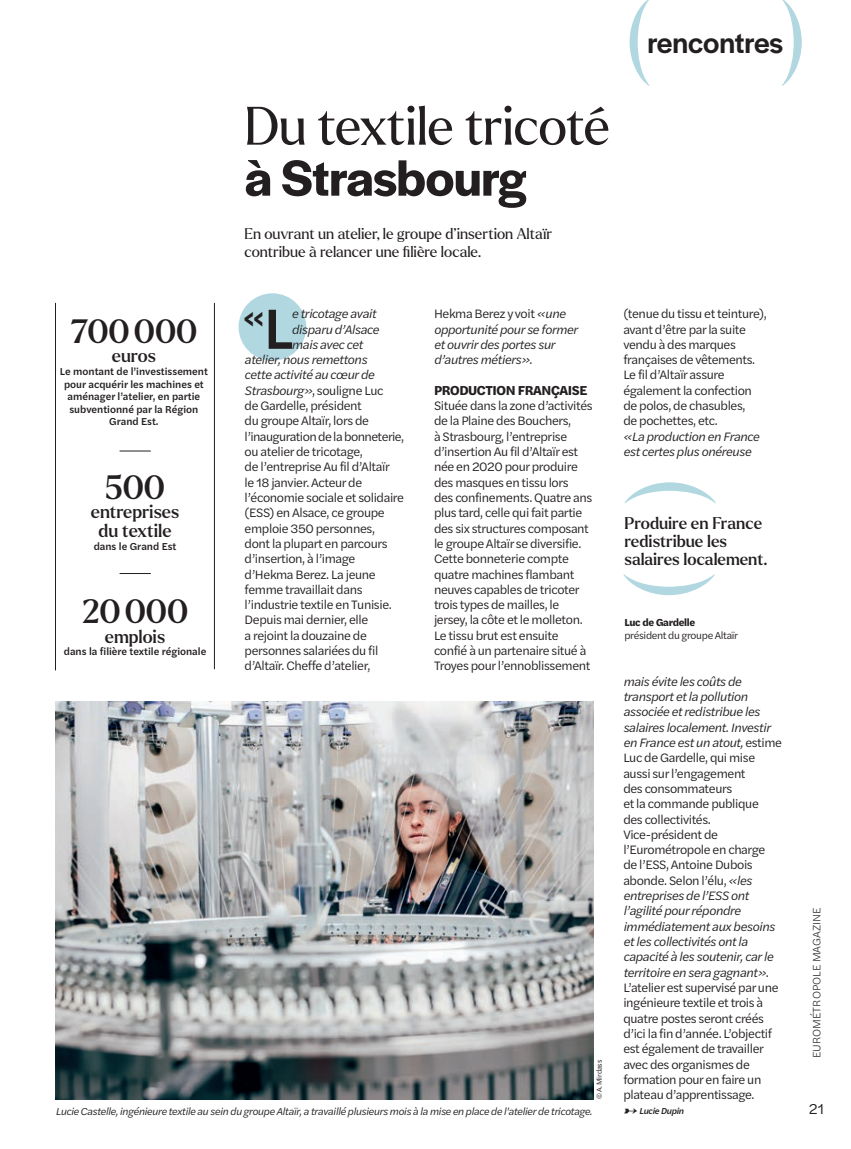
<style>
.page{position:relative;width:851px;height:1149px;background:#fff}
.page>*{position:absolute;margin:0;border:0;box-sizing:border-box;transform-origin:0 0}
.t1{font:94.8px "Larken";color:#b1d8e0}
.t2{font:52.5px "Larken";letter-spacing:-.01em;color:#231f20}
.t3{font:600 52.5px "Halyard Display";letter-spacing:-.01em;color:#231f20}
.t4{font:500 34.5px "Halyard Text";color:#231f20}
.t5{font:500 32.85px "Larken";color:#231f20}
.t6{font:500 30.6px "Halyard Display";color:#231f20}
.t7{font:500 17.85px/19.2px "Larken";color:#231f20;text-align:center}
.t8{font:500 16.5px/18px "Larken";color:#231f20}
.t9{font:15px/18px "Larken";color:#231f20}
.t10{font:15px "Halyard Text";color:#231f20}
.t11{font:700 13.5px "Halyard Text";letter-spacing:-.03em;color:#231f20}
.t12{font:12.75px/15.3px "Halyard Text";letter-spacing:-.03em;color:#231f20}
.t13{font:italic 12.75px/15.3px "Halyard Text";letter-spacing:-.03em;color:#231f20}
.t14{font:300 11.25px "Halyard Text";color:#231f20}
.t15{font:500 10.5px/12.6px "Halyard Text";color:#231f20;text-align:center}
.t16{font:italic 10.5px "Halyard Text";letter-spacing:-.03em;color:#231f20}
.t17{font:10.5px "Halyard Text";letter-spacing:-.03em;color:#231f20}
.t18{font:700 10.5px "Halyard Text";letter-spacing:-.03em;color:#231f20}
.t19{font:italic 500 9px "Halyard Text";letter-spacing:-.03em;color:#231f20}
.t20{font:7.5px "Halyard Text";letter-spacing:-.03em;color:#231f20}
.s1{font-size:59.1px}
.s2{font-style:italic}
.s3{font-style:normal}
.s4{font-size:10.5px}
</style>
<div class="page">
<div style="left:238px;top:293px;width:68px;height:67px;background:#b1d8e0;border-radius:50%"></div>
<img style="left:55px;top:701px;width:538px;height:397px">
<hr style="left:214px;top:303px;width:1px;height:366px;background:#231f20">
<hr style="left:119px;top:573px;width:32px;height:1px;background:#231f20">
<hr style="left:119px;top:450px;width:32px;height:1px;background:#231f20">
<hr style="left:55px;top:303px;width:1px;height:367px;background:#231f20">
<svg style="left:623px;top:574px;width:91px;height:21px"></svg>
<svg style="left:624px;top:482px;width:91px;height:21px"></svg>
<h2 class="t2" style="left:244px;top:91px;width:367px">Du textile tricoté</h2>
<h2 class="t3" style="left:244px;top:141px;width:283px">à Strasbourg</h2>
<p class="t9" style="left:244px;top:224px;width:309px">En ouvrant un atelier, le groupe d’insertion Altaïr contribue à relancer une filière locale.</p>
<h1 class="t1" style="left:624px;top:-25px;width:29px">(</h1>
<h1 class="t1" style="left:779px;top:-25px;width:29px">)</h1>
<h3 class="t6" style="left:647px;top:21px;width:137px">rencontres</h3>
<h3 class="t5" style="left:70px;top:309px;width:128px">700000</h3>
<h3 class="t7" style="left:112px;top:346px;width:45px">euros</h3>
<p class="t15" style="left:60px;top:364px;width:149px">Le montant de l’investissement pour acquérir les machines et aménager l’atelier, en partie subventionné par la Région<br>Grand Est.</p>
<h3 class="t5" style="left:105px;top:465px;width:61px">500</h3>
<h3 class="t7" style="left:91px;top:501px;width:90px">entreprises du textile</h3>
<p class="t15" style="left:94px;top:539px;width:84px">dans le Grand Est</p>
<h3 class="t5" style="left:82px;top:589px;width:108px">20000</h3>
<h3 class="t7" style="left:105px;top:626px;width:62px">emplois</h3>
<p class="t15" style="left:64px;top:644px;width:144px">dans la filière textile régionale</p>
<h3 class="t4" style="left:243px;top:292px;width:52px">«<span class="s1">L</span></h3>
<p class="t13" style="left:292px;top:305px;width:86px">e tricotage avait</p>
<p class="t13" style="left:292px;top:321px;width:89px">disparu d’Alsace</p>
<p class="t13" style="left:292px;top:336px;width:73px">mais avec cet</p>
<p class="t13" style="left:244px;top:351px;width:124px">atelier, nous remettons</p>
<p class="t13" style="left:244px;top:367px;width:131px">cette activité au cœur de</p>
<p class="t12" style="left:244px;top:382px;width:140px"><span class="s2">Strasbourg»</span>, souligne Luc</p>
<p class="t12" style="left:244px;top:397px;width:119px">de Gardelle, président</p>
<p class="t12" style="left:244px;top:412px;width:126px">du groupe Altaïr, lors de</p>
<p class="t12" style="left:244px;top:428px;width:161px">l’inauguration de la bonneterie,</p>
<p class="t12" style="left:244px;top:443px;width:120px">ou atelier de tricotage,</p>
<p class="t12" style="left:244px;top:458px;width:146px">de l’entreprise Au fil d’Altaïr</p>
<p class="t12" style="left:244px;top:474px;width:119px">le 18 janvier. Acteur de</p>
<p class="t12" style="left:244px;top:489px;width:161px">l’économie sociale et solidaire</p>
<p class="t12" style="left:244px;top:504px;width:142px">(ESS) en Alsace, ce groupe</p>
<p class="t12" style="left:244px;top:520px;width:132px">emploie 350 personnes,</p>
<p class="t12" style="left:244px;top:535px;width:144px">dont la plupart en parcours</p>
<p class="t12" style="left:244px;top:550px;width:112px">d’insertion, à l’image</p>
<p class="t12" style="left:244px;top:565px;width:133px">d’Hekma Berez. La jeune</p>
<p class="t12" style="left:244px;top:581px;width:119px">femme travaillait dans</p>
<p class="t12" style="left:244px;top:596px;width:149px">l’industrie textile en Tunisie.</p>
<p class="t12" style="left:244px;top:611px;width:125px">Depuis mai dernier, elle</p>
<p class="t12" style="left:244px;top:627px;width:124px">a rejoint la douzaine de</p>
<p class="t12" style="left:244px;top:642px;width:135px">personnes salariées du fil</p>
<p class="t12" style="left:244px;top:657px;width:127px">d’Altaïr. Cheffe d’atelier,</p>
<p class="t13" style="left:434px;top:305px;width:145px"><span class="s3">Hekma Berez y voit</span> «une opportunité pour se former et ouvrir des portes sur d’autres métiers»<span class="s3">.</span></p>
<p class="t11" style="left:434px;top:380px;width:155px">PRODUCTION FRANÇAISE</p>
<p class="t12" style="left:434px;top:397px;width:160px">Située dans la zone d’activités de la Plaine des Bouchers,<br>à Strasbourg, l’entreprise d’insertion Au fil d’Altaïr est née en 2020 pour produire des masques en tissu lors<br>des confinements. Quatre ans plus tard, celle qui fait partie des six structures composant le groupe Altaïr se diversifie.<br>Cette bonneterie compte quatre machines flambant neuves capables de tricoter trois types de mailles, le jersey, la côte et le molleton.<br>Le tissu brut est ensuite confié à un partenaire situé à<br>Troyes pour l’ennoblissement</p>
<p class="t20" style="left:593px;top:1098px;width:41px;rotate:-90deg">© A. Mirdass</p>
<p class="t16" style="left:56px;top:1103px;width:538px">Lucie Castelle, ingénieure textile au sein du groupe Altaïr, a travaillé plusieurs mois à la mise en place de l'atelier de tricotage.</p>
<p class="t12" style="left:623px;top:305px;width:145px">(tenue du tissu et teinture), avant d’être par la suite vendu à des marques françaises de vêtements.<br>Le fil d’Altaïr assure également la confection de polos, de chasubles,<br>de pochettes, etc.</p>
<p class="t13" style="left:623px;top:428px;width:138px">«La production en France est certes plus onéreuse</p>
<p class="t8" style="left:624px;top:514px;width:145px">Produire en France redistribue les salaires localement.</p>
<p class="t18" style="left:624px;top:614px;width:72px">Luc de Gardelle</p>
<p class="t17" style="left:624px;top:627px;width:115px">président du groupe Altaïr</p>
<p class="t12" style="left:623px;top:673px;width:160px"><span class="s2">mais évite les coûts de transport et la pollution associée et redistribue les salaires localement. Investir en France est un atout,</span> estime<br>Luc de Gardelle, qui mise aussi sur l’engagement<br>des consommateurs<br>et la commande publique<br>des collectivités.<br>Vice-président de l’Eurométropole en charge de l’ESS, Antoine Dubois abonde. Selon l’élu, <span class="s2">«les entreprises de l’ESS ont l’agilité pour répondre immédiatement aux besoins et les collectivités ont la capacité à les soutenir, car le territoire en sera gagnant»</span>.<br>L’atelier est supervisé par une ingénieure textile et trois à quatre postes seront créés d’ici la fin d’année. L’objectif est également de travailler avec des organismes de formation pour en faire un plateau d’apprentissage.</p>
<p class="t19" style="left:623px;top:1104px;width:62px"><span class="s4">→</span> Lucie Dupin</p>
<p class="t14" style="left:808px;top:1057px;width:153px;rotate:-90deg">EUROMÉTROPOLE MAGAZINE</p>
<p class="t10" style="left:808px;top:1097px;width:17px">21</p>
</div>
